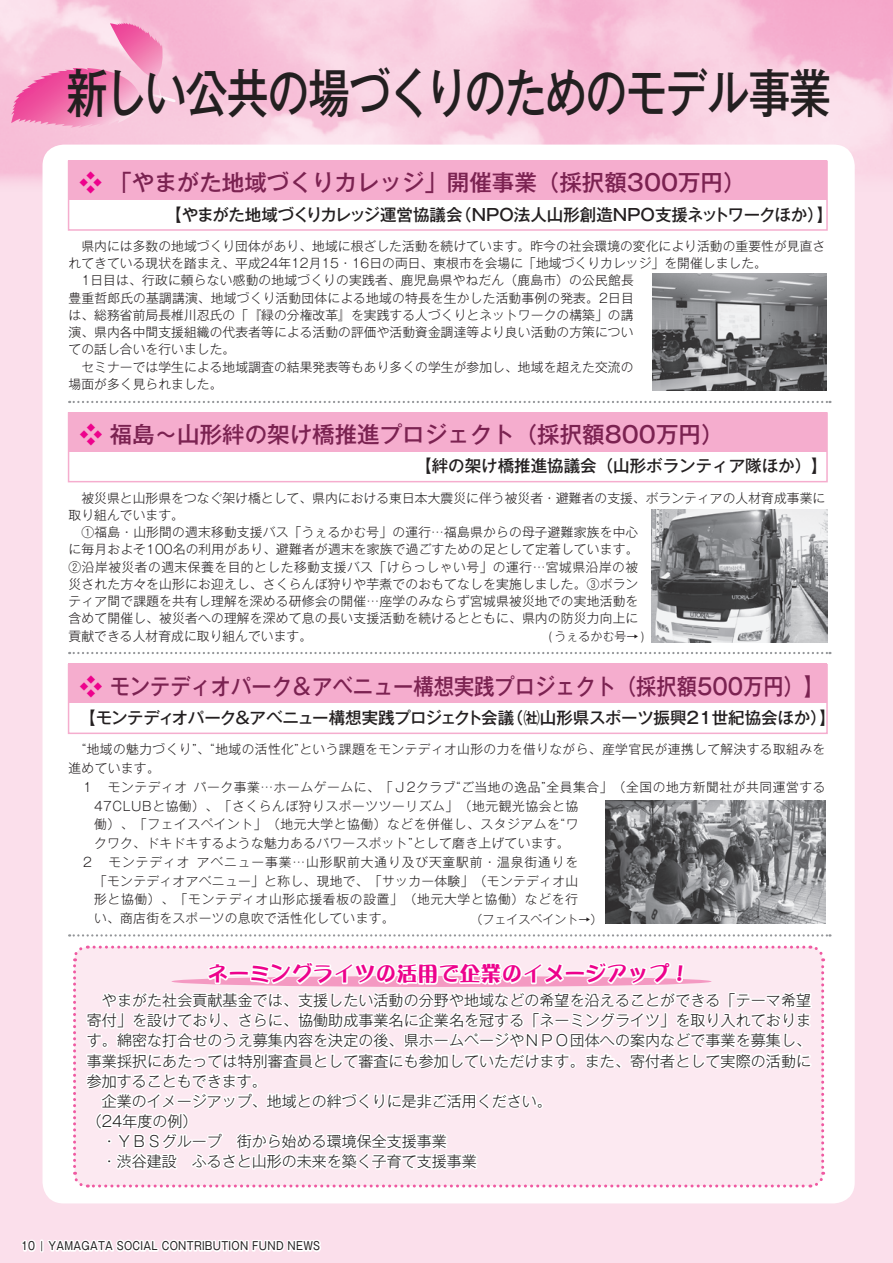
<style>
.page{position:relative;width:893px;height:1263px;background:#fbdfeb}
.page>*{position:absolute;margin:0;border:0;box-sizing:border-box;transform-origin:0 0}
.t1{font:500 52.5px "Gothic MB101 Pr 5";letter-spacing:-.04em;color:#231f20;scale:.8 1}
.t2{font:500 22.5px "Gothic MB101 Pr 5";color:#7b2251}
.t3{font:500 22.5px "Gothic MB101 Pr 5";color:#7b2251;scale:.9 1}
.t4{font:21px "DFPOP Corn Std W12";color:#ed028c}
.t5{font:500 16.5px "Gothic MB101 Pr 5";color:#231f20}
.t6{font:500 16.5px "Gothic MB101 Pr 5";letter-spacing:-.02em;color:#231f20}
.t7{font:300 15px/20.1px "Gothic MB101 Pr 5";letter-spacing:.005em;color:#231f20}
.t8{font:300 12.75px/17.2px "Gothic MB101 Pr 5";letter-spacing:.015em;color:#231f20}
.t9{font:300 12.75px "Gothic MB101 Pr 5";letter-spacing:.045em;color:#231f20}
.t10{font:300 12.75px "Gothic MB101 Pr 5";letter-spacing:.07em;color:#231f20}
.t11{font:300 12.75px "Gothic MB101 Pr 5";letter-spacing:.055em;color:#231f20}
.t12{font:300 12px "Gothic MB101 Pr 5";color:#231f20}
.t13{font:11.25px "Gothic MB101 Pr 5";letter-spacing:.03em;color:#231f20;scale:.9 1}
.s1{color:#ed028c}
.s2{font-size:10.2px}
</style>
<div class="page">
<img style="left:0;top:0;width:893px;height:193px">
<svg style="left:11px;top:23px;width:164px;height:105px;background:#f5a6ca"></svg>
<div style="left:43px;top:145px;width:812px;height:1058px;background:#fff;border-radius:21px"></div>
<div style="left:69px;top:412px;width:758px;height:39px;background:#f5adce"></div>
<div style="left:68px;top:412px;width:760px;height:70px;border:2px solid #f5adce"></div>
<svg style="left:69px;top:401px;width:761px;height:2px"></svg>
<div style="left:69px;top:161px;width:758px;height:39px;background:#f5adce"></div>
<div style="left:68px;top:161px;width:760px;height:70px;border:2px solid #f5adce"></div>
<img style="left:652px;top:274px;width:174px;height:116px">
<img style="left:651px;top:510px;width:177px;height:115px">
<div style="left:68px;top:664px;width:760px;height:70px;border:2px solid #f5adce"></div>
<div style="left:69px;top:664px;width:758px;height:39px;background:#f5adce"></div>
<img style="left:605px;top:800px;width:220px;height:107px">
<svg style="left:69px;top:907px;width:761px;height:29px"></svg>
<svg style="left:69px;top:625px;width:761px;height:29px"></svg>
<svg style="left:73px;top:945px;width:753px;height:243px"></svg>
<div style="left:40px;top:1239px;width:4px;height:13px;border:3px solid #fff"></div>
<svg style="left:47px;top:1240px;width:274px;height:12px"></svg>
<svg style="left:21px;top:1240px;width:15px;height:12px"></svg>
<h1 class="t1" style="left:66px;top:49px;width:958px">新しい公共の場づくりのためのモデル事業</h1>
<h2 class="t2" style="left:79px;top:164px;width:668px"><span class="s1">❖</span> 「やまがた地域づくりカレッジ」開催事業（採択額300万円）</h2>
<p class="t6" style="left:165px;top:201px;width:669px">【やまがた地域づくりカレッジ運営協議会（NPO法人山形創造ＮＰＯ支援ネットワークほか）】</p>
<p class="t8" style="left:69px;top:236px;width:758px">　県内には多数の地域づくり団体があり、地域に根ざした活動を続けています。昨今の社会環境の変化により活動の重要性が見直されてきている現状を踏まえ、平成24年12月15・16日の両日、東根市を会場に「地域づくりカレッジ」を開催しました。<br>　1日目は、行政に頼らない感動の地域づくりの実践者、鹿児島県やねだん（鹿島市）の公民館長<br>豊重哲郎氏の基調講演、地域づくり活動団体による地域の特長を生かした活動事例の発表。2日目<br>は、総務省前局長椎川忍氏の「『緑の分権改革』を実践する人づくりとネットワークの構築」の講<br>演、県内各中間支援組織の代表者等による活動の評価や活動資金調達等より良い活動の方策につい<br>ての話し合いを行いました。<br>　セミナーでは学生による地域調査の結果発表等もあり多くの学生が参加し、地域を超えた交流の<br>場面が多く見られました。</p>
<h2 class="t2" style="left:80px;top:416px;width:645px"><span class="s1">❖</span> 福島～山形絆の架け橋推進プロジェクト（採択額800万円）</h2>
<p class="t5" style="left:415px;top:452px;width:414px">【絆の架け橋推進協議会（山形ボランティア隊ほか）】</p>
<p class="t8" style="left:69px;top:488px;width:758px">　被災県と山形県をつなぐ架け橋として、県内における東日本大震災に伴う被災者・避難者の支援、ボランティアの人材育成事業に取り組んでいます。<br>　①福島・山形間の週末移動支援バス「うぇるかむ号」の運行…福島県からの母子避難家族を中心<br>に毎月およそ100名の利用があり、避難者が週末を家族で過ごすための足として定着しています。<br>②沿岸被災者の週末保養を目的とした移動支援バス「けらっしゃい号」の運行…宮城県沿岸の被<br>災された方々を山形にお迎えし、さくらんぼ狩りや芋煮でのおもてなしを実施しました。③ボラン<br>ティア間で課題を共有し理解を深める研修会の開催…座学のみならず宮城県被災地での実地活動を<br>含めて開催し、被災者への理解を深めて息の長い支援活動を続けるとともに、県内の防災力向上に<br>貢献できる人材育成に取り組んでいます。</p>
<p class="t12" style="left:549px;top:626px;width:97px">( うぇるかむ号→ )</p>
<h2 class="t3" style="left:80px;top:667px;width:829px"><span class="s1">❖</span> モンテディオパーク＆アベニュー構想実践プロジェクト（採択額500万円）】</h2>
<p class="t5" style="left:79px;top:704px;width:758px">【モンテディオパーク＆アベニュー構想実践プロジェクト会議（㈳山形県スポーツ振興21世紀協会ほか）】</p>
<p class="t8" style="left:69px;top:739px;width:758px;line-height:18.8px">　“地域の魅力づくり”、“地域の活性化”という課題をモンテディオ山形の力を借りながら、産学官民が連携して解決する取組みを進めています。</p>
<p class="t9" style="left:81px;top:776px;width:746px">１　モンテディオ パーク事業…ホームゲームに、「Ｊ2クラブ“ご当地の逸品”全員集合」（全国の地方新聞社が共同運営する</p>
<p class="t9" style="left:94px;top:795px;width:486px">47CLUBと協働）、「さくらんぼ狩りスポーツツーリズム」（地元観光協会と協</p>
<p class="t9" style="left:94px;top:814px;width:486px">働）、「フェイスペイント」（地元大学と協働）などを併催し、スタジアムを“ワ</p>
<p class="t8" style="left:94px;top:833px;width:477px">クワク、ドキドキするような魅力あるパワースポット”として磨き上げています。</p>
<p class="t10" style="left:81px;top:851px;width:498px">２　モンテディオ アベニュー事業…山形駅前大通り及び天童駅前・温泉街通りを</p>
<p class="t8" style="left:94px;top:871px;width:486px">「モンテディオアベニュー」と称し、現地で、「サッカー体験」（モンテディオ山</p>
<p class="t11" style="left:94px;top:889px;width:485px">形と協働）、「モンテディオ山形応援看板の設置」（地元大学と協働）などを行</p>
<p class="t8" style="left:94px;top:908px;width:302px">い、商店街をスポーツの息吹で活性化しています。</p>
<p class="t12" style="left:471px;top:909px;width:133px">（フェイスペイント→）</p>
<h3 class="t4" style="left:208px;top:962px;width:484px">ネーミングライツの活用で企業のイメージアップ！</h3>
<p class="t7" style="left:87px;top:989px;width:726px">　やまがた社会貢献基金では、支援したい活動の分野や地域などの希望を沿えることができる「テーマ希望寄付」を設けており、さらに、協働助成事業名に企業名を冠する「ネーミングライツ」を取り入れております。綿密な打合せのうえ募集内容を決定の後、県ホームページやＮＰＯ団体への案内などで事業を募集し、事業採択にあたっては特別審査員として審査にも参加していただけます。また、寄付者として実際の活動に参加することもできます。<br>　企業のイメージアップ、地域との絆づくりに是非ご活用ください。<br>（24年度の例）<br>　・ＹＢＳグループ　街から始める環境保全支援事業<br>　・渋谷建設　ふるさと山形の未来を築く子育て支援事業</p>
<p class="t13" style="left:21px;top:1236px;width:334px">10<span class="s2">｜</span>YAMAGATA SOCIAL CONTRIBUTION FUND NEWS</p>
</div>
